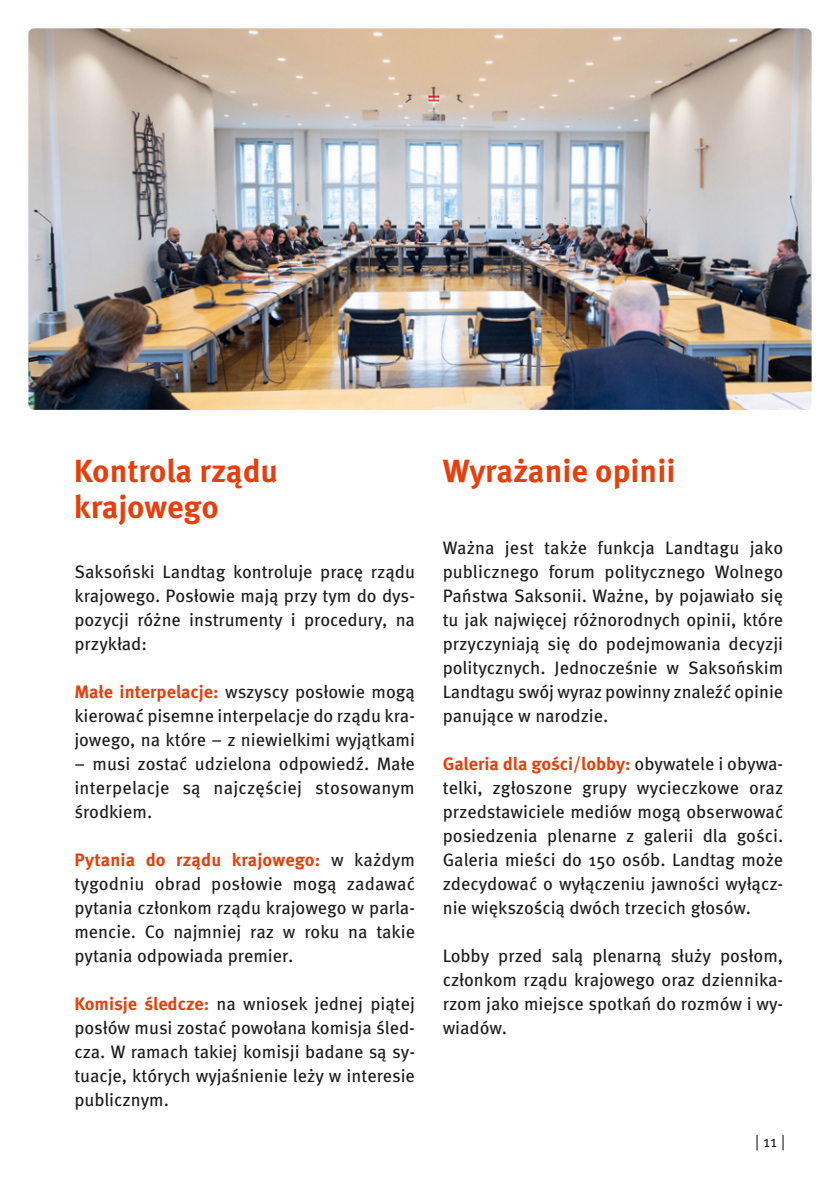
<style>
.page{position:relative;width:840px;height:1191px;background:#fff}
.page>*{position:absolute;margin:0;border:0;box-sizing:border-box;transform-origin:0 0}
.H2_Überschrift{font:700 32px/36px "Meta Pro";letter-spacing:-.005em;color:#e73f0c}
.P_Grundtext_oE{font:18px/24px "Meta Pro";color:#1a1a18;text-align:justify}
.t1{font:16px "Meta Pro Norm";color:#1a1a18}
.s1{font-weight:700;color:#e73f0c}
</style>
<div class="page">
<img style="left:28px;top:28px;width:783px;height:382px">
<h2 class="H2_Überschrift" style="left:74px;top:451px;width:206px">Kontrola rządu krajowego</h2>
<p class="P_Grundtext_oE" style="left:74px;top:558px;width:342px">Saksoński Landtag kontroluje pracę rządu krajowego. Posłowie mają przy tym do dys&shy;pozycji różne instrumenty i procedury, na przykład:</p>
<p class="P_Grundtext_oE" style="left:74px;top:678px;width:342px"><span class="s1">Małe interpelacje:</span> wszyscy posłowie mogą kierować pisemne interpelacje do rządu kra&shy;jowego, na które – z niewielkimi wyjątkami</p>
<p class="P_Grundtext_oE" style="left:74px;top:750px;width:342px">– musi zostać udzielona odpowiedź. Małe interpelacje są najczęściej stosowanym środkiem.</p>
<p class="P_Grundtext_oE" style="left:74px;top:846px;width:342px"><span class="s1">Pytania do rządu krajowego:</span> w każdym tygodniu obrad posłowie mogą zadawać pytania członkom rządu krajowego w parla&shy;mencie. Co najmniej raz w roku na takie pytania odpowiada premier.</p>
<p class="P_Grundtext_oE" style="left:74px;top:990px;width:342px"><span class="s1">Komisje śledcze:</span> na wniosek jednej piątej posłów musi zostać powołana komisja śled&shy;cza. W ramach takiej komisji badane są sy&shy;tuacje, których wyjaśnienie leży w interesie publicznym.</p>
<h2 class="H2_Überschrift" style="left:442px;top:451px;width:234px">Wyrażanie opinii</h2>
<p class="P_Grundtext_oE" style="left:442px;top:534px;width:342px">Ważna jest także funkcja Landtagu jako publicznego forum politycznego Wolnego Państwa Saksonii. Ważne, by pojawiało się tu jak najwięcej różnorodnych opinii, które przyczyniają się do podejmowania decyzji politycznych. Jednocześnie w Saksońskim Landtagu swój wyraz powinny znaleźć opinie panujące w narodzie.</p>
<p class="P_Grundtext_oE" style="left:442px;top:750px;width:342px"><span class="s1">Galeria dla gości/lobby:</span> obywatele i obywa&shy;telki, zgłoszone grupy wycieczkowe oraz przedstawiciele mediów mogą obserwować posiedzenia plenarne z galerii dla gości.<br>Galeria mieści do 150 osób. Landtag może zdecydować o wyłączeniu jawności wyłącz&shy;nie większością dwóch trzecich głosów.</p>
<p class="P_Grundtext_oE" style="left:442px;top:942px;width:342px">Lobby przed salą plenarną służy posłom, członkom rządu krajowego oraz dziennika&shy;rzom jako miejsce spotkań do rozmów i wy&shy;wiadów.</p>
<p class="t1" style="left:754px;top:1129px;width:32px">| 11 |</p>
</div>
